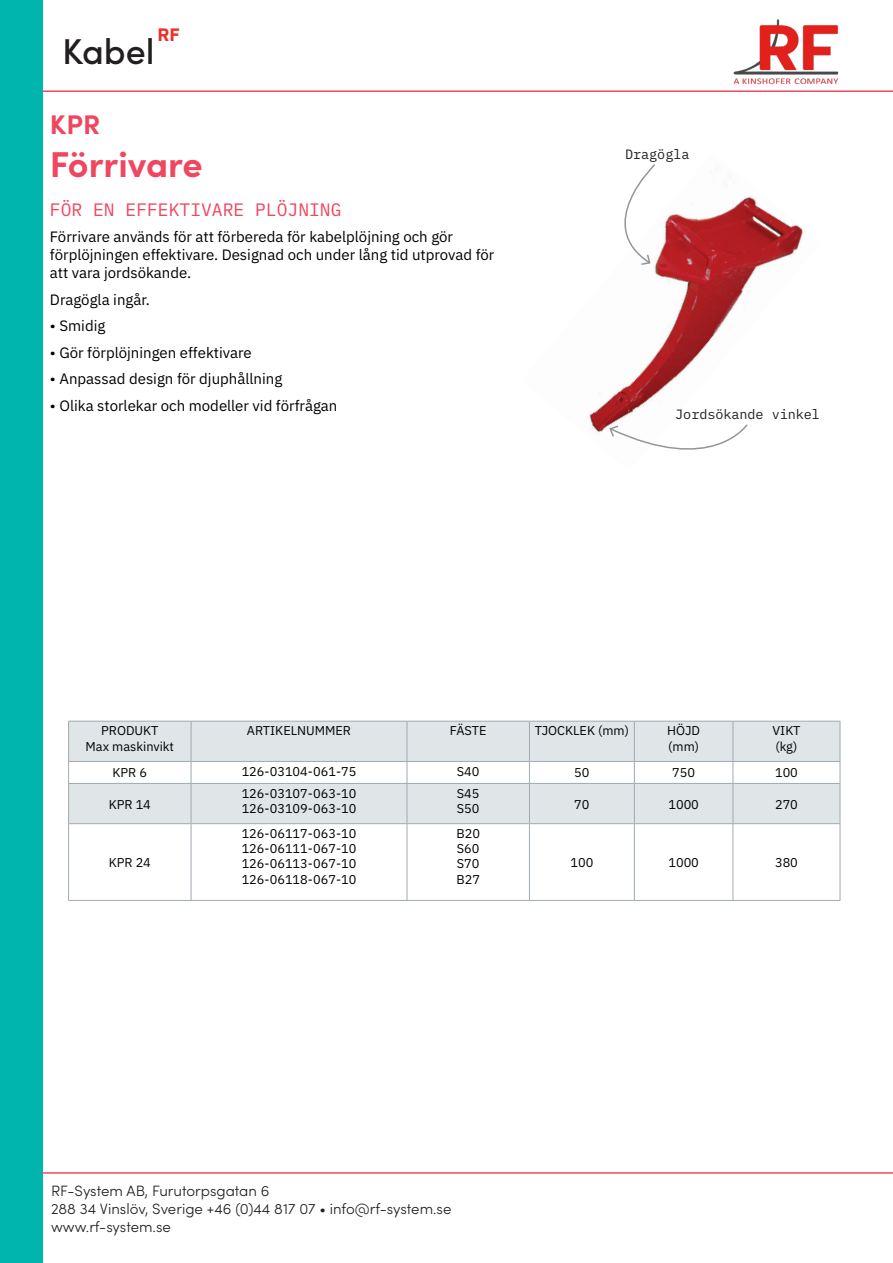
<style>
.page{position:relative;width:893px;height:1263px;background:#fff}
.page>*{position:absolute;margin:0;border:0;box-sizing:border-box;transform-origin:0 0}
.Rubrik_24_pt{font:700 36px "Sofia Pro";color:#ef4760}
.Sidrubrik_24_pt_-_vi{font:500 36px "Sofia Pro";color:#231f20}
.Rubrik_18_pt{font:700 27px "Sofia Pro";color:#ef4760}
.Underrubrik_12_pt{font:18px "IBM Plex Mono";color:#ef4760}
.t1{font:700 18px "IBM Plex Sans";color:#ee2f2a}
.Brödtext_10_pt_-_2_4{font:15px/18px "IBM Plex Sans";color:#000001}
.Rubrik_16_pt{font:300 15px/18px "Sofia Pro";color:#231f20}
.Bildtext_9_pt{font:13.5px "IBM Plex Mono";letter-spacing:-.005em;color:#231f20}
.Text_tabell_8_5_pt{font:12.75px "IBM Plex Sans";color:#000001}
</style>
<div class="page">
<img style="left:733px;top:19px;width:106px;height:66px">
<hr style="left:37px;top:90px;width:856px;height:2px;background:#ef4760">
<div style="left:0;top:0;width:43px;height:1263px;background:#00b5ae"></div>
<hr style="left:43px;top:1172px;width:850px;height:2px;background:#ef4760">
<svg style="left:69px;top:722px;width:771px;height:101px;fill:#e0e5e8"></svg>
<hr style="left:68px;top:721px;width:123px;height:1px;background:#9faab2">
<hr style="left:68px;top:721px;width:1px;height:40px;background:#9faab2">
<hr style="left:191px;top:721px;width:216px;height:1px;background:#9faab2">
<hr style="left:191px;top:721px;width:1px;height:40px;background:#9faab2">
<hr style="left:407px;top:721px;width:122px;height:1px;background:#9faab2">
<hr style="left:407px;top:721px;width:1px;height:40px;background:#9faab2">
<hr style="left:529px;top:721px;width:105px;height:1px;background:#9faab2">
<hr style="left:529px;top:721px;width:1px;height:40px;background:#9faab2">
<hr style="left:634px;top:721px;width:99px;height:1px;background:#9faab2">
<hr style="left:634px;top:721px;width:1px;height:40px;background:#9faab2">
<hr style="left:733px;top:721px;width:107px;height:1px;background:#9faab2">
<hr style="left:733px;top:721px;width:1px;height:40px;background:#9faab2">
<hr style="left:840px;top:721px;width:1px;height:40px;background:#9faab2">
<hr style="left:68px;top:761px;width:123px;height:1px;background:#9faab2">
<svg style="left:68px;top:762px;width:1px;height:21px"></svg>
<hr style="left:191px;top:761px;width:216px;height:1px;background:#9faab2">
<svg style="left:191px;top:762px;width:1px;height:21px"></svg>
<hr style="left:407px;top:761px;width:122px;height:1px;background:#9faab2">
<svg style="left:407px;top:762px;width:1px;height:21px"></svg>
<hr style="left:529px;top:761px;width:105px;height:1px;background:#9faab2">
<svg style="left:529px;top:762px;width:1px;height:21px"></svg>
<hr style="left:634px;top:761px;width:99px;height:1px;background:#9faab2">
<svg style="left:634px;top:762px;width:1px;height:21px"></svg>
<hr style="left:733px;top:761px;width:107px;height:1px;background:#9faab2">
<svg style="left:733px;top:762px;width:1px;height:21px"></svg>
<svg style="left:840px;top:762px;width:1px;height:21px"></svg>
<hr style="left:68px;top:783px;width:123px;height:1px;background:#9faab2">
<hr style="left:68px;top:784px;width:1px;height:39px;background:#9faab2">
<hr style="left:191px;top:783px;width:216px;height:1px;background:#9faab2">
<hr style="left:191px;top:784px;width:1px;height:39px;background:#9faab2">
<hr style="left:407px;top:783px;width:122px;height:1px;background:#9faab2">
<hr style="left:407px;top:784px;width:1px;height:39px;background:#9faab2">
<hr style="left:529px;top:783px;width:105px;height:1px;background:#9faab2">
<hr style="left:529px;top:784px;width:1px;height:39px;background:#9faab2">
<hr style="left:634px;top:783px;width:99px;height:1px;background:#9faab2">
<hr style="left:634px;top:784px;width:1px;height:39px;background:#9faab2">
<hr style="left:733px;top:783px;width:107px;height:1px;background:#9faab2">
<hr style="left:733px;top:784px;width:1px;height:39px;background:#9faab2">
<hr style="left:840px;top:784px;width:1px;height:39px;background:#9faab2">
<hr style="left:68px;top:823px;width:123px;height:1px;background:#9faab2">
<hr style="left:68px;top:824px;width:1px;height:76px;background:#9faab2">
<hr style="left:191px;top:823px;width:216px;height:1px;background:#9faab2">
<hr style="left:191px;top:824px;width:1px;height:76px;background:#9faab2">
<hr style="left:407px;top:823px;width:122px;height:1px;background:#9faab2">
<hr style="left:407px;top:824px;width:1px;height:76px;background:#9faab2">
<hr style="left:529px;top:823px;width:105px;height:1px;background:#9faab2">
<hr style="left:529px;top:824px;width:1px;height:76px;background:#9faab2">
<hr style="left:634px;top:823px;width:99px;height:1px;background:#9faab2">
<hr style="left:634px;top:824px;width:1px;height:76px;background:#9faab2">
<hr style="left:733px;top:823px;width:107px;height:1px;background:#9faab2">
<hr style="left:733px;top:824px;width:1px;height:76px;background:#9faab2">
<hr style="left:840px;top:824px;width:1px;height:76px;background:#9faab2">
<hr style="left:68px;top:900px;width:123px;height:1px;background:#9faab2">
<hr style="left:191px;top:900px;width:216px;height:1px;background:#9faab2">
<hr style="left:407px;top:900px;width:122px;height:1px;background:#9faab2">
<hr style="left:529px;top:900px;width:105px;height:1px;background:#9faab2">
<hr style="left:634px;top:900px;width:99px;height:1px;background:#9faab2">
<hr style="left:733px;top:900px;width:107px;height:1px;background:#9faab2">
<img style="left:589px;top:175px;width:214px;height:258px">
<svg style="left:608px;top:423px;width:140px;height:27px"></svg>
<svg style="left:592px;top:164px;width:64px;height:102px"></svg>
<p class="t1" style="left:157px;top:20px;width:24px">RF</p>
<p class="Sidrubrik_24_pt_-_vi" style="left:62px;top:25px;width:94px">Kabel</p>
<p class="Rubrik_18_pt" style="left:50px;top:104px;width:52px">KPR</p>
<p class="Rubrik_24_pt" style="left:50px;top:137px;width:154px">Förrivare</p>
<p class="Underrubrik_12_pt" style="left:50px;top:196px;width:293px">FÖR EN EFFEKTIVARE PLÖJNING</p>
<p class="Brödtext_10_pt_-_2_4" style="left:50px;top:227px;width:446px">Förrivare används för att förbereda för kabelplöjning och gör förplöjningen effektivare. Designad och under lång tid utprovad för att vara jordsökande.</p>
<p class="Brödtext_10_pt_-_2_4" style="left:50px;top:289px;width:101px">Dragögla ingår.</p>
<p class="Brödtext_10_pt_-_2_4" style="left:50px;top:316px;width:57px">• Smidig</p>
<p class="Brödtext_10_pt_-_2_4" style="left:50px;top:342px;width:203px">• Gör förplöjningen effektivare</p>
<p class="Brödtext_10_pt_-_2_4" style="left:50px;top:369px;width:234px">• Anpassad design för djuphållning</p>
<p class="Brödtext_10_pt_-_2_4" style="left:50px;top:395px;width:289px">• Olika storlekar och modeller vid förfrågan</p>
<p class="Bildtext_9_pt" style="left:625px;top:144px;width:66px">Dragögla</p>
<p class="Bildtext_9_pt" style="left:675px;top:404px;width:146px">Jordsökande vinkel</p>
<p class="Text_tabell_8_5_pt" style="left:101px;top:721px;width:59px">PRODUKT</p>
<p class="Text_tabell_8_5_pt" style="left:86px;top:736px;width:90px">Max maskinvikt</p>
<p class="Text_tabell_8_5_pt" style="left:247px;top:721px;width:106px">ARTIKELNUMMER</p>
<p class="Text_tabell_8_5_pt" style="left:450px;top:721px;width:38px">FÄSTE</p>
<p class="Text_tabell_8_5_pt" style="left:535px;top:721px;width:96px">TJOCKLEK (mm)</p>
<p class="Text_tabell_8_5_pt" style="left:667px;top:721px;width:34px">HÖJD</p>
<p class="Text_tabell_8_5_pt" style="left:668px;top:736px;width:32px">(mm)</p>
<p class="Text_tabell_8_5_pt" style="left:772px;top:721px;width:29px">VIKT</p>
<p class="Text_tabell_8_5_pt" style="left:775px;top:736px;width:24px">(kg)</p>
<p class="Text_tabell_8_5_pt" style="left:113px;top:763px;width:36px">KPR 6</p>
<p class="Text_tabell_8_5_pt" style="left:242px;top:761px;width:116px">126-03104-061-75</p>
<p class="Text_tabell_8_5_pt" style="left:457px;top:761px;width:24px">S40</p>
<p class="Text_tabell_8_5_pt" style="left:574px;top:763px;width:17px">50</p>
<p class="Text_tabell_8_5_pt" style="left:672px;top:763px;width:24px">750</p>
<p class="Text_tabell_8_5_pt" style="left:775px;top:763px;width:24px">100</p>
<p class="Text_tabell_8_5_pt" style="left:109px;top:794px;width:44px">KPR 14</p>
<p class="Text_tabell_8_5_pt" style="left:242px;top:783px;width:116px">126-03107-063-10</p>
<p class="Text_tabell_8_5_pt" style="left:242px;top:799px;width:116px">126-03109-063-10</p>
<p class="Text_tabell_8_5_pt" style="left:457px;top:783px;width:24px">S45</p>
<p class="Text_tabell_8_5_pt" style="left:457px;top:799px;width:24px">S50</p>
<p class="Text_tabell_8_5_pt" style="left:574px;top:794px;width:17px">70</p>
<p class="Text_tabell_8_5_pt" style="left:668px;top:794px;width:32px">1000</p>
<p class="Text_tabell_8_5_pt" style="left:775px;top:794px;width:24px">270</p>
<p class="Text_tabell_8_5_pt" style="left:109px;top:853px;width:44px">KPR 24</p>
<p class="Text_tabell_8_5_pt" style="left:242px;top:824px;width:116px">126-06117-063-10</p>
<p class="Text_tabell_8_5_pt" style="left:242px;top:839px;width:116px">126-06111-067-10</p>
<p class="Text_tabell_8_5_pt" style="left:242px;top:854px;width:116px">126-06113-067-10</p>
<p class="Text_tabell_8_5_pt" style="left:242px;top:869px;width:116px">126-06118-067-10</p>
<p class="Text_tabell_8_5_pt" style="left:456px;top:824px;width:25px">B20</p>
<p class="Text_tabell_8_5_pt" style="left:457px;top:839px;width:24px">S60</p>
<p class="Text_tabell_8_5_pt" style="left:457px;top:854px;width:24px">S70</p>
<p class="Text_tabell_8_5_pt" style="left:456px;top:869px;width:25px">B27</p>
<p class="Text_tabell_8_5_pt" style="left:570px;top:853px;width:24px">100</p>
<p class="Text_tabell_8_5_pt" style="left:668px;top:853px;width:32px">1000</p>
<p class="Text_tabell_8_5_pt" style="left:775px;top:853px;width:24px">380</p>
<p class="Rubrik_16_pt" style="left:51px;top:1181px;width:220px">RF-System AB, Furutorpsgatan 6</p>
<p class="Rubrik_16_pt" style="left:51px;top:1199px;width:402px">288 34 Vinslöv, Sverige +46 (0)44 817 07 • info@rf-system.se www.rf-system.se</p>
</div>
